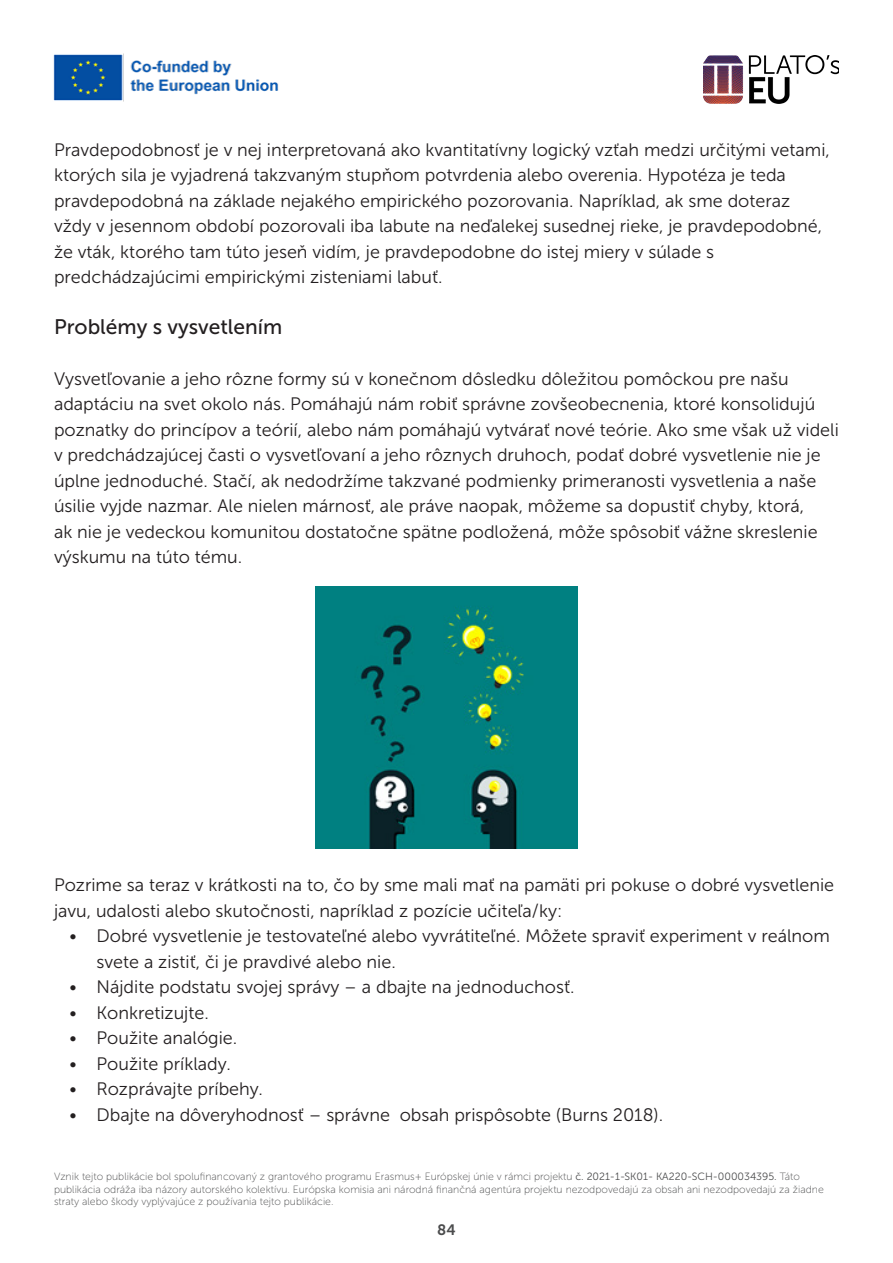
<style>
.page{position:relative;width:893px;height:1263px;background:#fff}
.page>*{position:absolute;margin:0;border:0;box-sizing:border-box;transform-origin:0 0}
.NASLOV_U_TEKSTU_14{font:21px "Museo Sans 500";color:#231f20}
.TEKST_12{font:18px/25.5px "Museo Sans 300";color:#231f20}
.t1{font:15px "Museo Sans 700";color:#4b4c4d}
.t2{font:10.5px/12.6px "Museo Sans 100";color:#4b4c4d}
.s1{font-family:"Museo Sans 300"}
</style>
<div class="page">
<img style="left:53px;top:53px;width:226px;height:49px">
<img style="left:704px;top:55px;width:135px;height:48px">
<img style="left:316px;top:587px;width:261px;height:261px">
<p class="TEKST_12" style="left:54px;top:137px;width:777px">Pravdepodobnosť je v nej interpretovaná ako kvantitatívny logický vzťah medzi určitými vetami, ktorých sila je vyjadrená takzvaným stupňom potvrdenia alebo overenia. Hypotéza je teda pravdepodobná na základe nejakého empirického pozorovania. Napríklad, ak sme doteraz vždy v jesennom období pozorovali iba labute na neďalekej susednej rieke, je pravdepodobné, že vták, ktorého tam túto jeseň vidím, je pravdepodobne do istej miery v súlade s predchádzajúcimi empirickými zisteniami labuť.</p>
<p class="NASLOV_U_TEKSTU_14" style="left:54px;top:315px;width:230px">Problémy s vysvetlením</p>
<p class="TEKST_12" style="left:54px;top:366px;width:786px">Vysvetľovanie a jeho rôzne formy sú v konečnom dôsledku dôležitou pomôckou pre našu adaptáciu na svet okolo nás. Pomáhajú nám robiť správne zovšeobecnenia, ktoré konsolidujú poznatky do princípov a teórií, alebo nám pomáhajú vytvárať nové teórie. Ako sme však už videli v predchádzajúcej časti o vysvetľovaní a jeho rôznych druhoch, podať dobré vysvetlenie nie je úplne jednoduché. Stačí, ak nedodržíme takzvané podmienky primeranosti vysvetlenia a naše úsilie vyjde nazmar. Ale nielen márnosť, ale práve naopak, môžeme sa dopustiť chyby, ktorá,<br>ak nie je vedeckou komunitou dostatočne spätne podložená, môže spôsobiť vážne skreslenie výskumu na túto tému.</p>
<p class="TEKST_12" style="left:54px;top:872px;width:782px">Pozrime sa teraz v krátkosti na to, čo by sme mali mať na pamäti pri pokuse o dobré vysvetlenie javu, udalosti alebo skutočnosti, napríklad z pozície učiteľa/ky:</p>
<p class="TEKST_12" style="left:97px;top:923px;width:735px;text-indent:-27px">• Dobré vysvetlenie je testovateľné alebo vyvrátiteľné. Môžete spraviť experiment v reálnom svete a zistiť, či je pravdivé alebo nie.</p>
<p class="TEKST_12" style="left:70px;top:974px;width:506px">• Nájdite podstatu svojej správy – a dbajte na jednoduchosť.</p>
<p class="TEKST_12" style="left:70px;top:1000px;width:141px">• Konkretizujte.</p>
<p class="TEKST_12" style="left:70px;top:1025px;width:169px">• Použite analógie.</p>
<p class="TEKST_12" style="left:70px;top:1051px;width:163px">• Použite príklady.</p>
<p class="TEKST_12" style="left:70px;top:1076px;width:195px">• Rozprávajte príbehy.</p>
<p class="TEKST_12" style="left:70px;top:1102px;width:595px">• Dbajte na dôveryhodnosť – správne obsah prispôsobte (Burns 2018).</p>
<p class="t2" style="left:54px;top:1170px;width:771px">Vznik tejto publikácie bol spolufinancovaný z grantového programu Erasmus+ Európskej únie v rámci projektu <span class="s1">č. 2021-1-SK01- KA220-SCH-000034395.</span> Táto publikácia odráža iba názory autorského kolektívu. Európska komisia ani národná finančná agentúra projektu nezodpovedajú za obsah ani nezodpovedajú za žiadne straty alebo škody vyplývajúce z používania tejto publikácie.</p>
<p class="t1" style="left:437px;top:1222px;width:20px">84</p>
</div>
